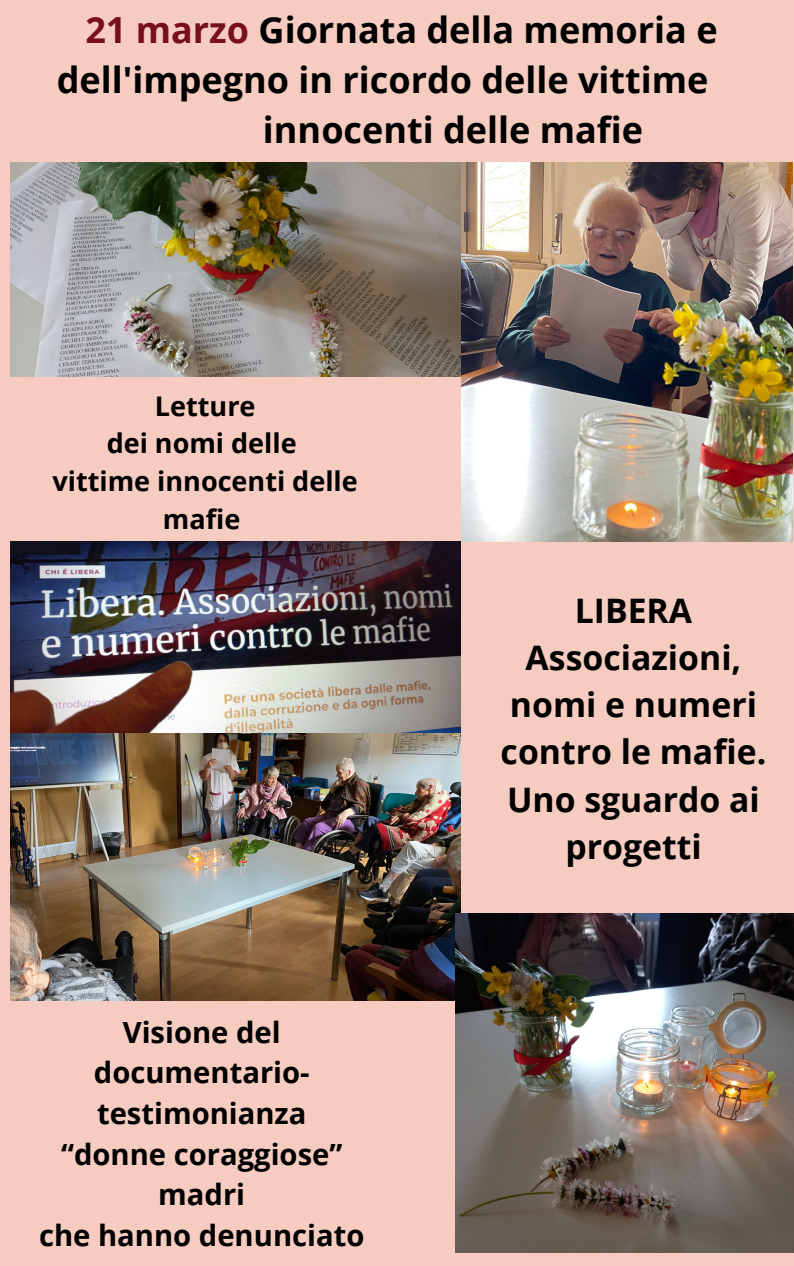
<style>
.page{position:relative;width:794px;height:1266px;background:#fff}
.page>*{position:absolute;margin:0;border:0;box-sizing:border-box;transform-origin:0 0}
.t1{font:700 36px "Open Sans";color:#000}
.t2{font:700 33.75px/47.2px "Open Sans";color:#000;text-align:center}
.t3{font:700 29.17px/40.7px "Open Sans";color:#000;text-align:center}
.t4{font:700 27px/37.7px "Open Sans";color:#000;text-align:center}
.s1{color:#78101b}
</style>
<div class="page">
<div style="left:0;top:0;width:793px;height:1266px;background:#f6cbc0"></div>
<img style="left:461px;top:163px;width:331px;height:378px">
<img style="left:10px;top:541px;width:450px;height:459px">
<img style="left:10px;top:163px;width:450px;height:213px">
<img style="left:455px;top:914px;width:338px;height:338px">
<p class="t1" style="left:85px;top:5px;width:633px"><span class="s1">21 marzo</span> Giornata della memoria e</p>
<p class="t1" style="left:57px;top:55px;width:652px">dell'impegno in ricordo delle vittime</p>
<p class="t1" style="left:263px;top:105px;width:381px">innocenti delle mafie</p>
<p class="t4" style="left:52px;top:386px;width:306px">Letture<br>dei nomi delle<br>vittime innocenti delle mafie</p>
<p class="t3" style="left:39px;top:1011px;width:327px">Visione del documentario&shy;testimonianza<br>“donne coraggiose” madri<br>che hanno denunciato</p>
<p class="t2" style="left:500px;top:586px;width:267px">LIBERA<br>Associazioni, nomi e numeri contro le mafie.<br>Uno sguardo ai progetti</p>
</div>
